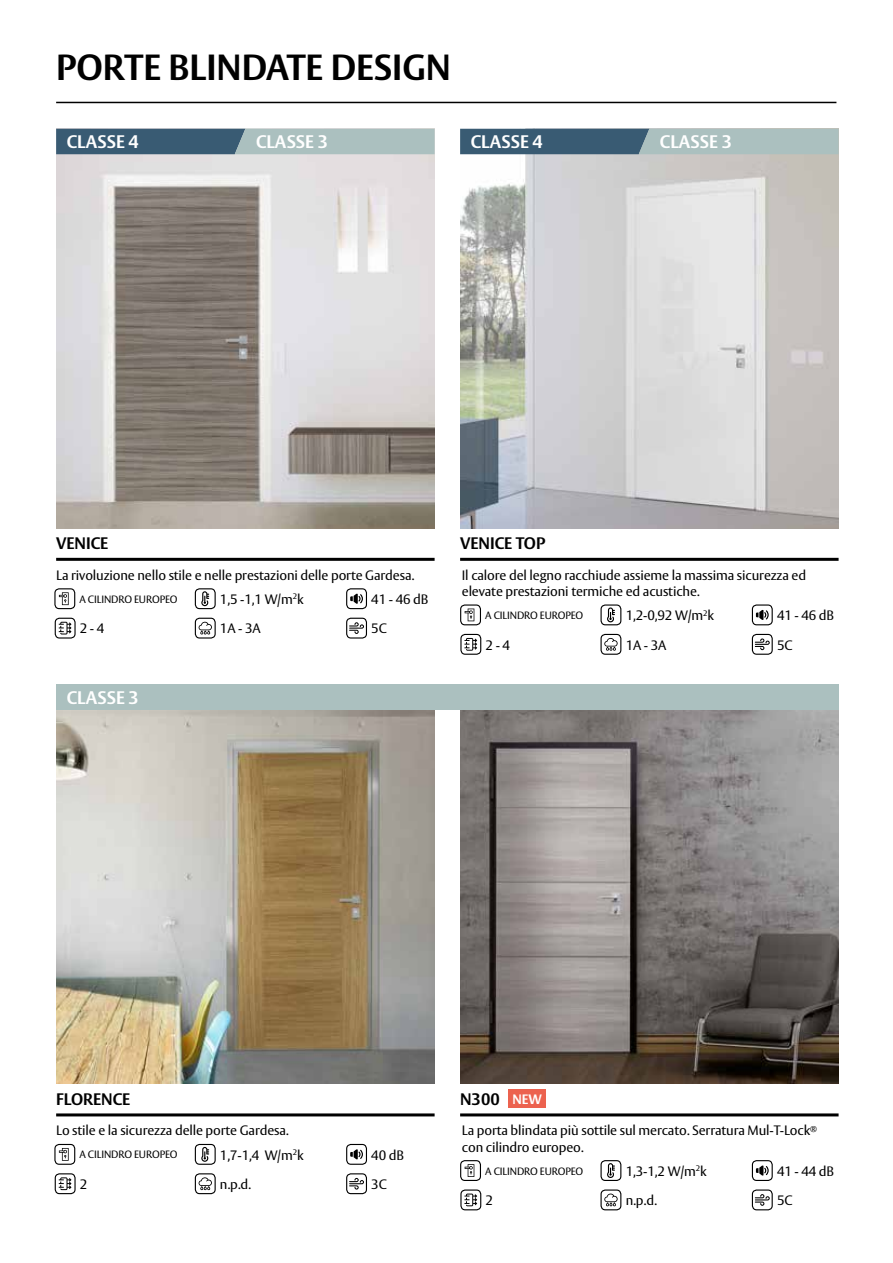
<style>
.page{position:relative;width:893px;height:1263px;background:#fff}
.page>*{position:absolute;margin:0;border:0;box-sizing:border-box;transform-origin:0 0}
.t1{font:700 36px "ASSA Vesta";color:#000}
.t2{font:700 18px "ASSA Vesta";color:#fff}
.t3{font:700 16.5px "ASSA Vesta";color:#000}
.t4{font:13.5px/29.4px "ASSA Vesta";letter-spacing:-.01em;color:#000}
.t5{font:700 13.5px "ASSA Vesta";color:#fff}
.t6{font:10.5px "ASSA Vesta";letter-spacing:-.01em;color:#000}
</style>
<div class="page">
<hr style="left:56px;top:102px;width:780px;height:1px;background:#000">
<img style="left:460px;top:154px;width:379px;height:374px">
<img style="left:57px;top:154px;width:378px;height:374px">
<hr style="left:56px;top:558px;width:379px;height:3px;background:#000">
<svg style="left:56px;top:129px;width:379px;height:25px;background:#738f9a"></svg>
<svg style="left:460px;top:129px;width:379px;height:25px;background:#738f9a"></svg>
<hr style="left:460px;top:558px;width:379px;height:3px;background:#000">
<img style="left:56px;top:710px;width:379px;height:374px">
<hr style="left:56px;top:1113px;width:379px;height:3px;background:#000">
<img style="left:460px;top:710px;width:379px;height:374px">
<hr style="left:460px;top:1113px;width:379px;height:3px;background:#000">
<div style="left:56px;top:684px;width:783px;height:26px;background:#abc0bf"></div>
<div style="left:508px;top:1089px;width:38px;height:19px;background:#ec624f"></div>
<svg style="left:350px;top:594px;width:13px;height:10px"></svg>
<div style="left:346px;top:588px;width:21px;height:21px;border:1px solid #000;border-radius:4px"></div>
<svg style="left:349px;top:622px;width:15px;height:12px"></svg>
<div style="left:346px;top:618px;width:21px;height:20px;border:1px solid #000;border-radius:4px"></div>
<svg style="left:201px;top:591px;width:8px;height:15px"></svg>
<div style="left:195px;top:588px;width:21px;height:21px;border:1px solid #000;border-radius:4px"></div>
<div style="left:195px;top:618px;width:21px;height:20px;border:1px solid #000;border-radius:4px"></div>
<svg style="left:199px;top:622px;width:13px;height:12px"></svg>
<div style="left:55px;top:618px;width:21px;height:20px;border:1px solid #000;border-radius:4px"></div>
<svg style="left:59px;top:622px;width:13px;height:12px"></svg>
<div style="left:54px;top:588px;width:21px;height:21px;border:1px solid #000;border-radius:4px"></div>
<svg style="left:59px;top:592px;width:10px;height:13px"></svg>
<svg style="left:756px;top:610px;width:13px;height:10px"></svg>
<div style="left:752px;top:604px;width:21px;height:21px;border:1px solid #000;border-radius:4px"></div>
<svg style="left:755px;top:638px;width:15px;height:12px"></svg>
<div style="left:752px;top:634px;width:21px;height:21px;border:1px solid #000;border-radius:4px"></div>
<svg style="left:607px;top:607px;width:8px;height:15px"></svg>
<div style="left:600px;top:604px;width:21px;height:21px;border:1px solid #000;border-radius:4px"></div>
<div style="left:600px;top:634px;width:21px;height:21px;border:1px solid #000;border-radius:4px"></div>
<svg style="left:604px;top:638px;width:14px;height:13px"></svg>
<div style="left:460px;top:634px;width:21px;height:21px;border:1px solid #000;border-radius:4px"></div>
<svg style="left:464px;top:638px;width:13px;height:13px"></svg>
<div style="left:460px;top:604px;width:21px;height:21px;border:1px solid #000;border-radius:4px"></div>
<svg style="left:465px;top:608px;width:9px;height:13px"></svg>
<svg style="left:350px;top:1149px;width:13px;height:10px"></svg>
<div style="left:346px;top:1144px;width:21px;height:21px;border:1px solid #000;border-radius:4px"></div>
<svg style="left:349px;top:1178px;width:15px;height:11px"></svg>
<div style="left:346px;top:1173px;width:21px;height:21px;border:1px solid #000;border-radius:4px"></div>
<svg style="left:201px;top:1147px;width:8px;height:15px"></svg>
<div style="left:195px;top:1144px;width:21px;height:21px;border:1px solid #000;border-radius:4px"></div>
<div style="left:195px;top:1173px;width:21px;height:21px;border:1px solid #000;border-radius:4px"></div>
<svg style="left:199px;top:1177px;width:13px;height:13px"></svg>
<div style="left:55px;top:1173px;width:21px;height:21px;border:1px solid #000;border-radius:4px"></div>
<svg style="left:59px;top:1177px;width:13px;height:13px"></svg>
<div style="left:54px;top:1144px;width:21px;height:21px;border:1px solid #000;border-radius:4px"></div>
<svg style="left:59px;top:1148px;width:10px;height:13px"></svg>
<svg style="left:756px;top:1165px;width:13px;height:10px"></svg>
<div style="left:752px;top:1160px;width:21px;height:21px;border:1px solid #000;border-radius:4px"></div>
<svg style="left:755px;top:1194px;width:15px;height:12px"></svg>
<div style="left:752px;top:1189px;width:21px;height:21px;border:1px solid #000;border-radius:4px"></div>
<svg style="left:607px;top:1163px;width:8px;height:15px"></svg>
<div style="left:600px;top:1160px;width:21px;height:21px;border:1px solid #000;border-radius:4px"></div>
<div style="left:600px;top:1189px;width:21px;height:21px;border:1px solid #000;border-radius:4px"></div>
<svg style="left:604px;top:1193px;width:14px;height:13px"></svg>
<div style="left:460px;top:1189px;width:21px;height:21px;border:1px solid #000;border-radius:4px"></div>
<svg style="left:464px;top:1193px;width:13px;height:13px"></svg>
<div style="left:460px;top:1160px;width:21px;height:21px;border:1px solid #000;border-radius:4px"></div>
<svg style="left:465px;top:1164px;width:9px;height:13px"></svg>
<h1 class="t1" style="left:56px;top:46px;width:396px">PORTE BLINDATE DESIGN</h1>
<h2 class="t2" style="left:67px;top:131px;width:74px">CLASSE 4</h2>
<h2 class="t2" style="left:256px;top:131px;width:74px">CLASSE 3</h2>
<h2 class="t2" style="left:471px;top:131px;width:74px">CLASSE 4</h2>
<h2 class="t2" style="left:660px;top:131px;width:74px">CLASSE 3</h2>
<p class="t3" style="left:56px;top:533px;width:54px">VENICE</p>
<p class="t4" style="left:371px;top:564px;width:59px;line-height:24.2px;text-indent:-315px">La rivoluzione nello stile e nelle prestazioni delle porte Gardesa.<br>41 - 46 dB</p>
<p class="t4" style="left:371px;top:614px;width:17px">5C</p>
<p class="t4" style="left:220px;top:585px;width:85px">1,5 -1,1 W/m<sup>2</sup>k</p>
<p class="t6" style="left:80px;top:593px;width:99px">A CILINDRO EUROPEO</p>
<p class="t4" style="left:80px;top:614px;width:26px">2 - 4</p>
<p class="t4" style="left:220px;top:614px;width:42px">1A - 3A</p>
<h2 class="t2" style="left:67px;top:687px;width:74px">CLASSE 3</h2>
<p class="t3" style="left:460px;top:533px;width:87px">VENICE TOP</p>
<p class="t4" style="left:462px;top:567px;width:346px;line-height:16.2px">Il calore del legno racchiude assieme la massima sicurezza ed elevate prestazioni termiche ed acustiche.</p>
<p class="t4" style="left:777px;top:601px;width:59px">41 - 46 dB<br>5C</p>
<p class="t4" style="left:626px;top:601px;width:90px">1,2-0,92 W/m<sup>2</sup>k</p>
<p class="t6" style="left:485px;top:609px;width:99px">A CILINDRO EUROPEO</p>
<p class="t4" style="left:486px;top:631px;width:26px">2 - 4</p>
<p class="t4" style="left:626px;top:631px;width:42px">1A - 3A</p>
<p class="t3" style="left:56px;top:1089px;width:76px">FLORENCE</p>
<p class="t3" style="left:460px;top:1089px;width:41px">N300</p>
<p class="t5" style="left:512px;top:1091px;width:31px">NEW</p>
<p class="t4" style="left:56px;top:1116px;width:234px">Lo stile e la sicurezza delle porte Gardesa.</p>
<p class="t6" style="left:80px;top:1148px;width:99px">A CILINDRO EUROPEO</p>
<p class="t4" style="left:220px;top:1141px;width:85px">1,7-1,4 W/m<sup>2</sup>k</p>
<p class="t4" style="left:80px;top:1170px;width:9px">2</p>
<p class="t4" style="left:220px;top:1170px;width:33px">n.p.d.</p>
<p class="t4" style="left:371px;top:1141px;width:34px">40 dB<br>3C</p>
<p class="t4" style="left:462px;top:1123px;width:357px;line-height:16.2px">La porta blindata più sottile sul mercato. Serratura Mul-T-Lock<sup>® </sup>con cilindro europeo.</p>
<p class="t4" style="left:777px;top:1157px;width:59px">41 - 44 dB<br>5C</p>
<p class="t4" style="left:626px;top:1157px;width:82px">1,3-1,2 W/m<sup>2</sup>k</p>
<p class="t6" style="left:485px;top:1164px;width:99px">A CILINDRO EUROPEO</p>
<p class="t4" style="left:486px;top:1186px;width:9px">2</p>
<p class="t4" style="left:626px;top:1186px;width:33px">n.p.d.</p>
</div>
